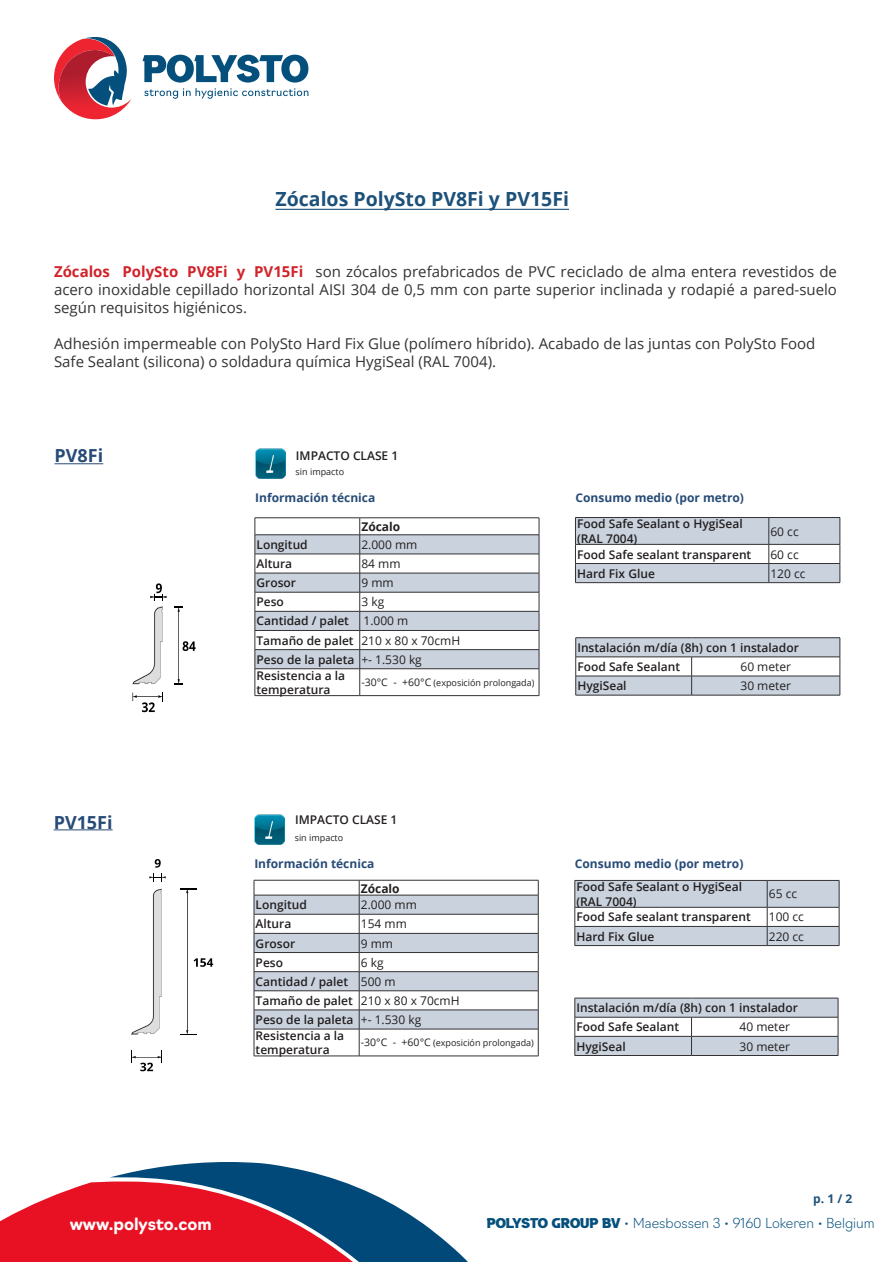
<style>
.page{position:relative;width:893px;height:1263px;background:#fff}
.page>*{position:absolute;margin:0;border:0;box-sizing:border-box;transform-origin:0 0}
.t1{font:700 19.5px "Open Sans";color:#1d517a}
.t2{font:700 18px "Open Sans";color:#274b77}
.t3{font:700 16.5px "Navigo";color:#fff}
.t4{font:15px/18px "Open Sans";color:#343235;text-align:justify}
.t5{font:200 13.5px "Navigo";color:#044f7c}
.t6{font:600 12px/14.4px "Open Sans";color:#231f20}
.t7{font:12px "Open Sans";color:#231f20}
.t8{font:700 12px "Open Sans";color:#274b77}
.t9{font:700 12px "Open Sans";color:#231f20}
.t10{font:700 12px "Open Sans";color:#1d517a}
.t11{font:9px "Open Sans";color:#231f20}
.s1{font-weight:700;color:#d1232a}
.s2{font-weight:400}
.s3{font-size:10.5px}
.s4{font-family:"a Black Lives";font-weight:400}
</style>
<div class="page">
<svg style="left:54px;top:37px;width:77px;height:82px"></svg>
<svg style="left:143px;top:55px;width:165px;height:44px"></svg>
<svg style="left:0;top:1162px;width:468px;height:100px"></svg>
<img style="left:132px;top:583px;width:64px;height:130px">
<svg style="left:174px;top:683px;width:9px;height:2px"></svg>
<img style="left:178px;top:607px;width:2px;height:77px">
<img style="left:133px;top:695px;width:30px;height:3px">
<svg style="left:150px;top:594px;width:16px;height:7px"></svg>
<img style="left:256px;top:449px;width:29px;height:29px">
<hr style="left:255px;top:517px;width:105px;height:1px;background:#343235">
<hr style="left:360px;top:517px;width:179px;height:1px;background:#343235">
<svg style="left:255px;top:518px;width:285px;height:177px"></svg>
<hr style="left:255px;top:695px;width:105px;height:1px;background:#343235">
<hr style="left:360px;top:695px;width:179px;height:1px;background:#343235">
<hr style="left:55px;top:463px;width:48px;height:1px;background:#274b77">
<img style="left:131px;top:859px;width:83px;height:213px">
<img style="left:131px;top:1056px;width:30px;height:2px">
<svg style="left:132px;top:1050px;width:1px;height:13px"></svg>
<svg style="left:161px;top:1050px;width:2px;height:13px"></svg>
<svg style="left:149px;top:874px;width:17px;height:7px"></svg>
<svg style="left:180px;top:889px;width:17px;height:1px"></svg>
<svg style="left:180px;top:1034px;width:17px;height:1px"></svg>
<img style="left:186px;top:889px;width:2px;height:145px">
<img style="left:255px;top:815px;width:29px;height:29px">
<hr style="left:54px;top:829px;width:59px;height:1px;background:#274b77">
<svg style="left:254px;top:880px;width:285px;height:176px"></svg>
<hr style="left:254px;top:1056px;width:105px;height:1px;background:#343235">
<hr style="left:359px;top:1056px;width:179px;height:1px;background:#343235">
<hr style="left:576px;top:637px;width:116px;height:1px;background:#343235">
<hr style="left:692px;top:637px;width:148px;height:1px;background:#343235">
<svg style="left:575px;top:638px;width:266px;height:57px"></svg>
<hr style="left:576px;top:695px;width:116px;height:1px;background:#343235">
<hr style="left:692px;top:695px;width:148px;height:1px;background:#343235">
<svg style="left:575px;top:517px;width:266px;height:66px"></svg>
<hr style="left:575px;top:582px;width:194px;height:1px;background:#343235">
<hr style="left:769px;top:582px;width:71px;height:1px;background:#343235">
<svg style="left:575px;top:998px;width:264px;height:57px"></svg>
<hr style="left:575px;top:1055px;width:116px;height:1px;background:#343235">
<hr style="left:691px;top:1055px;width:147px;height:1px;background:#343235">
<svg style="left:575px;top:880px;width:265px;height:65px"></svg>
<hr style="left:575px;top:945px;width:192px;height:1px;background:#343235">
<hr style="left:767px;top:945px;width:72px;height:1px;background:#343235">
<hr style="left:275px;top:209px;width:294px;height:1px;background:#1d517a">
<p class="t1" style="left:276px;top:185px;width:295px">Zócalos PolySto PV8Fi y PV15Fi</p>
<p class="t4" style="left:54px;top:262px;width:784px"><span class="s1">Zócalos PolySto PV8Fi y PV15Fi</span> son zócalos prefabricados de PVC reciclado de alma entera revestidos de acero inoxidable cepillado horizontal AISI 304 de 0,5 mm con parte superior inclinada y rodapié a pared-suelo según requisitos higiénicos.</p>
<p class="t4" style="left:54px;top:334px;width:763px">Adhesión impermeable con PolySto Hard Fix Glue (polímero híbrido). Acabado de las juntas con PolySto Food<br>Safe Sealant (silicona) o soldadura química HygiSeal (RAL 7004).</p>
<p class="t2" style="left:55px;top:443px;width:50px">PV8Fi</p>
<p class="t2" style="left:54px;top:809px;width:60px">PV15Fi</p>
<p class="t6" style="left:296px;top:448px;width:104px">IMPACTO CLASE 1</p>
<p class="t11" style="left:296px;top:465px;width:50px">sin impacto</p>
<p class="t8" style="left:255px;top:489px;width:122px">Información técnica</p>
<p class="t9" style="left:361px;top:518px;width:40px">Zócalo</p>
<p class="t6" style="left:256px;top:537px;width:53px">Longitud</p>
<p class="t7" style="left:361px;top:536px;width:58px">2.000 mm</p>
<p class="t6" style="left:256px;top:556px;width:37px">Altura</p>
<p class="t7" style="left:361px;top:555px;width:41px">84 mm</p>
<p class="t6" style="left:256px;top:575px;width:41px">Grosor</p>
<p class="t7" style="left:361px;top:575px;width:34px">9 mm</p>
<p class="t6" style="left:256px;top:594px;width:29px">Peso</p>
<p class="t7" style="left:361px;top:594px;width:24px">3 kg</p>
<p class="t6" style="left:256px;top:614px;width:153px">Cantidad / palet <span class="s2">1.000 m</span></p>
<p class="t6" style="left:256px;top:633px;width:99px">Tamaño de palet</p>
<p class="t7" style="left:361px;top:632px;width:100px">210 x 80 x 70cmH</p>
<p class="t6" style="left:256px;top:652px;width:99px">Peso de la paleta</p>
<p class="t7" style="left:361px;top:651px;width:62px">+- 1.530 kg</p>
<p class="t6" style="left:256px;top:668px;width:90px">Resistencia a la temperatura</p>
<p class="t11" style="left:361px;top:676px;width:175px"><span class="s3">-30°C - +60°C</span> (exposición prolongada)</p>
<p class="t8" style="left:575px;top:489px;width:170px">Consumo medio (por metro)</p>
<p class="t6" style="left:577px;top:516px;width:167px">Food Safe Sealant o HygiSeal (RAL 7004)</p>
<p class="t7" style="left:770px;top:523px;width:30px">60 cc</p>
<p class="t6" style="left:577px;top:547px;width:176px">Food Safe sealant transparent</p>
<p class="t7" style="left:770px;top:546px;width:30px">60 cc</p>
<p class="t6" style="left:577px;top:566px;width:79px">Hard Fix Glue</p>
<p class="t7" style="left:770px;top:565px;width:37px">120 cc</p>
<p class="t6" style="left:577px;top:640px;width:223px">Instalación m/día (8h) con 1 instalador</p>
<p class="t6" style="left:577px;top:659px;width:104px">Food Safe Sealant</p>
<p class="t7" style="left:740px;top:658px;width:52px">60 meter</p>
<p class="t6" style="left:577px;top:678px;width:51px">HygiSeal</p>
<p class="t7" style="left:740px;top:677px;width:52px">30 meter</p>
<p class="t6" style="left:295px;top:812px;width:104px">IMPACTO CLASE 1</p>
<p class="t11" style="left:295px;top:831px;width:50px">sin impacto</p>
<p class="t8" style="left:254px;top:855px;width:122px">Información técnica</p>
<p class="t9" style="left:361px;top:880px;width:40px">Zócalo</p>
<p class="t6" style="left:256px;top:897px;width:53px">Longitud</p>
<p class="t7" style="left:361px;top:897px;width:58px">2.000 mm</p>
<p class="t6" style="left:256px;top:916px;width:37px">Altura</p>
<p class="t7" style="left:361px;top:916px;width:48px">154 mm</p>
<p class="t6" style="left:256px;top:936px;width:41px">Grosor</p>
<p class="t7" style="left:361px;top:935px;width:34px">9 mm</p>
<p class="t6" style="left:256px;top:955px;width:29px">Peso</p>
<p class="t7" style="left:361px;top:954px;width:24px">6 kg</p>
<p class="t6" style="left:256px;top:974px;width:94px">Cantidad / palet</p>
<p class="t7" style="left:361px;top:973px;width:36px">500 m</p>
<p class="t6" style="left:256px;top:993px;width:99px">Tamaño de palet</p>
<p class="t7" style="left:361px;top:992px;width:100px">210 x 80 x 70cmH</p>
<p class="t6" style="left:256px;top:1012px;width:99px">Peso de la paleta</p>
<p class="t7" style="left:361px;top:1011px;width:62px">+- 1.530 kg</p>
<p class="t6" style="left:256px;top:1028px;width:90px">Resistencia a la temperatura</p>
<p class="t11" style="left:361px;top:1036px;width:175px"><span class="s3">-30°C - +60°C</span> (exposición prolongada)</p>
<p class="t8" style="left:575px;top:855px;width:170px">Consumo medio (por metro)</p>
<p class="t6" style="left:576px;top:879px;width:167px">Food Safe Sealant o HygiSeal (RAL 7004)</p>
<p class="t7" style="left:769px;top:886px;width:30px">65 cc</p>
<p class="t6" style="left:576px;top:910px;width:176px">Food Safe sealant transparent</p>
<p class="t7" style="left:769px;top:909px;width:37px">100 cc</p>
<p class="t6" style="left:576px;top:929px;width:79px">Hard Fix Glue</p>
<p class="t7" style="left:769px;top:928px;width:37px">220 cc</p>
<p class="t6" style="left:576px;top:1000px;width:223px">Instalación m/día (8h) con 1 instalador</p>
<p class="t6" style="left:576px;top:1019px;width:104px">Food Safe Sealant</p>
<p class="t7" style="left:739px;top:1019px;width:52px">40 meter</p>
<p class="t6" style="left:576px;top:1039px;width:51px">HygiSeal</p>
<p class="t7" style="left:739px;top:1038px;width:52px">30 meter</p>
<p class="t10" style="left:813px;top:1190px;width:41px">p. 1 / 2</p>
<h3 class="t3" style="left:70px;top:1211px;width:144px">www.polysto.com</h3>
<p class="t5" style="left:487px;top:1212px;width:389px"><span class="s4">POLYSTO GROUP BV</span> • Maesbossen 3 • 9160 Lokeren • Belgium</p>
</div>
